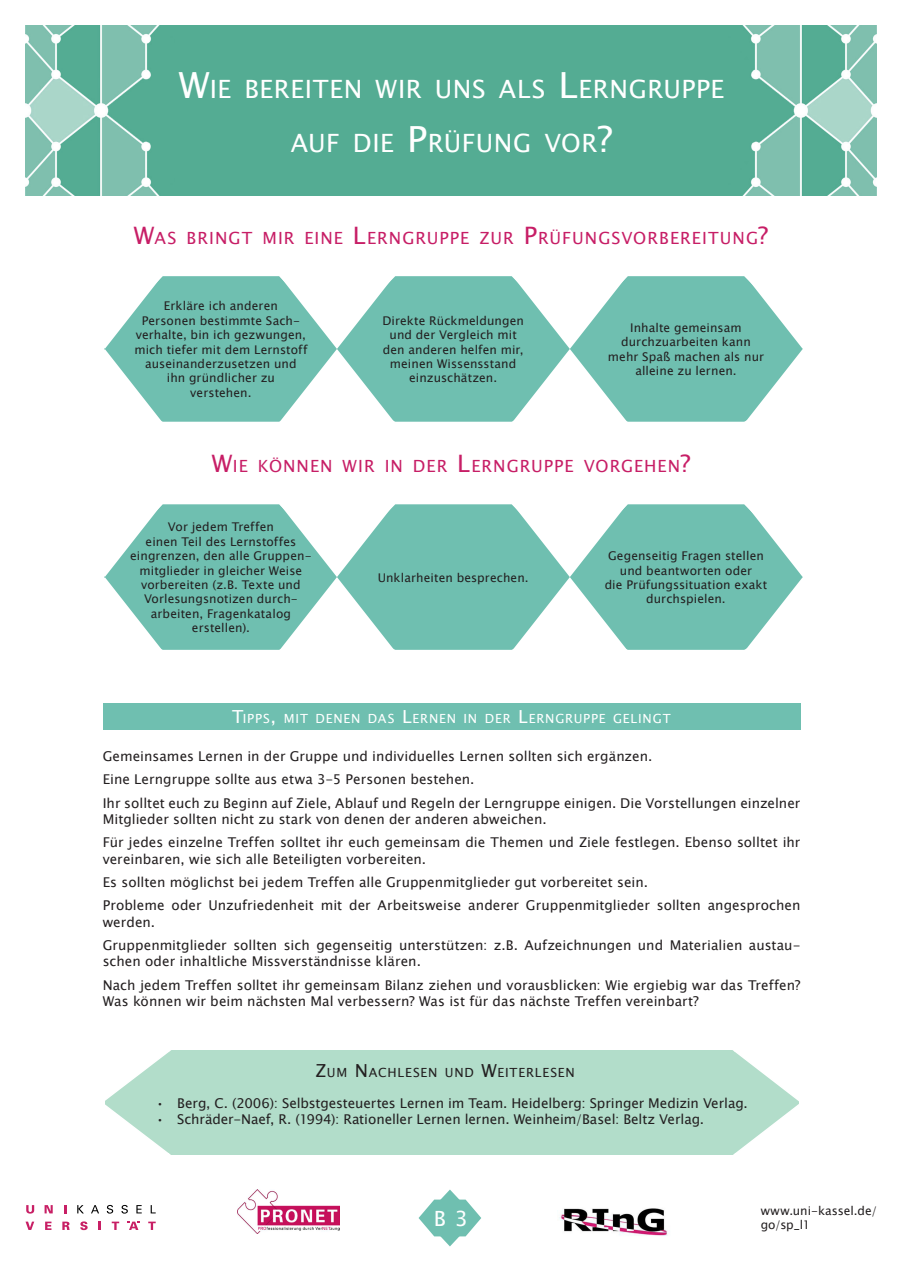
<style>
.page{position:relative;width:902px;height:1272px;background:#fff}
.page>*{position:absolute;margin:0;border:0;box-sizing:border-box;transform-origin:0 0}
.t1{font:25.2px "Lucida Sans Unicode";letter-spacing:.02em;color:#fff}
.t2{font:21px "Lucida Sans Unicode";color:#fff}
.t3{font:16.8px "Lucida Sans Unicode";letter-spacing:.06em;color:#c71e66}
.t4{font:13.5px/16.2px "Lucida Sans Unicode";color:#231f20}
.t5{font:12.6px "Lucida Sans Unicode";letter-spacing:.065em;color:#fff}
.t6{font:12.6px "Lucida Sans Unicode";letter-spacing:.065em;color:#231f20}
.t7{font:12px/14.4px "Lucida Sans Unicode";letter-spacing:.005em;color:#231f20;text-align:center}
.s1{font-size:36px}
.s2{font-size:24px}
.s3{font-size:18px}
</style>
<div class="page">
<img style="left:237px;top:1189px;width:102px;height:44px">
<svg style="left:26px;top:1221px;width:8px;height:8px"></svg>
<svg style="left:45px;top:1221px;width:6px;height:8px"></svg>
<svg style="left:62px;top:1221px;width:8px;height:8px"></svg>
<svg style="left:80px;top:1221px;width:8px;height:9px"></svg>
<svg style="left:99px;top:1221px;width:2px;height:8px"></svg>
<svg style="left:112px;top:1221px;width:7px;height:8px"></svg>
<svg style="left:148px;top:1221px;width:8px;height:8px"></svg>
<svg style="left:26px;top:1205px;width:8px;height:8px"></svg>
<svg style="left:45px;top:1205px;width:8px;height:8px"></svg>
<svg style="left:64px;top:1205px;width:2px;height:8px"></svg>
<svg style="left:77px;top:1205px;width:7px;height:8px"></svg>
<svg style="left:91px;top:1205px;width:8px;height:8px"></svg>
<svg style="left:107px;top:1204px;width:6px;height:9px"></svg>
<svg style="left:121px;top:1204px;width:7px;height:9px"></svg>
<svg style="left:136px;top:1205px;width:6px;height:8px"></svg>
<svg style="left:151px;top:1205px;width:5px;height:8px"></svg>
<svg style="left:128px;top:1221px;width:12px;height:8px"></svg>
<svg style="left:418px;top:1189px;width:63px;height:57px"></svg>
<img style="left:559px;top:1208px;width:109px;height:28px">
<img style="left:26px;top:26px;width:850px;height:169px">
<div style="left:105px;top:1050px;width:693px;height:104px;background:#b2ddca"></div>
<svg style="left:730px;top:1050px;width:69px;height:105px"></svg>
<svg style="left:105px;top:1050px;width:69px;height:105px"></svg>
<svg style="left:104px;top:276px;width:699px;height:145px"></svg>
<svg style="left:104px;top:504px;width:699px;height:146px"></svg>
<div style="left:103px;top:703px;width:697px;height:26px;background:#6fbfb0"></div>
<p class="t1" style="left:179px;top:69px;width:547px"><span class="s1">W</span>IE BEREITEN WIR UNS ALS <span class="s1">L</span>ERNGRUPPE</p>
<p class="t1" style="left:291px;top:123px;width:323px">AUF DIE <span class="s1">P</span>RÜFUNG VOR<span class="s1">?</span></p>
<p class="t3" style="left:134px;top:225px;width:636px"><span class="s2">W</span>AS BRINGT M IR EINE <span class="s2">L</span>ERNGRUPPE ZUR <span class="s2">P</span>RÜFUNGSVORBEREITUNG<span class="s2">?</span></p>
<p class="t7" style="left:164px;top:299px;width:115px">Erkläre ich anderen</p>
<p class="t7" style="left:142px;top:313px;width:160px">Personen bestimmte Sach-</p>
<p class="t7" style="left:134px;top:328px;width:174px">verhalte, bin ich gezwungen, mich tiefer mit dem Lernstoff auseinanderzusetzen und</p>
<p class="t7" style="left:167px;top:371px;width:110px">ihn gründlicher zu</p>
<p class="t7" style="left:190px;top:385px;width:63px">verstehen.</p>
<p class="t7" style="left:382px;top:313px;width:143px">Direkte Rückmeldungen</p>
<p class="t7" style="left:389px;top:328px;width:129px">und der Vergleich mit</p>
<p class="t7" style="left:382px;top:342px;width:142px">den anderen helfen mir,</p>
<p class="t7" style="left:390px;top:356px;width:128px">meinen Wissensstand</p>
<p class="t7" style="left:409px;top:371px;width:90px">einzuschätzen.</p>
<p class="t7" style="left:630px;top:320px;width:113px">Inhalte gemeinsam</p>
<p class="t7" style="left:621px;top:335px;width:131px">durchzuarbeiten kann</p>
<p class="t7" style="left:608px;top:349px;width:158px">mehr Spaß machen als nur</p>
<p class="t7" style="left:635px;top:364px;width:103px">alleine zu lernen.</p>
<p class="t3" style="left:212px;top:453px;width:480px"><span class="s2">W</span>IE KÖNNEN WIR IN DER <span class="s2">L</span>ERNGRUPPE VORGEH EN<span class="s2">?</span></p>
<p class="t7" style="left:168px;top:520px;width:107px">Vor jedem Treffen</p>
<p class="t7" style="left:146px;top:534px;width:152px">einen Teil des Lernstoffes</p>
<p class="t7" style="left:130px;top:548px;width:183px">eingrenzen, den alle Gruppen&shy;mitglieder in gleicher Weise vorbereiten (z.B. Texte und</p>
<p class="t7" style="left:144px;top:592px;width:155px">Vorlesungsnotizen durch-</p>
<p class="t7" style="left:151px;top:606px;width:142px">arbeiten, Fragenkatalog</p>
<p class="t7" style="left:192px;top:620px;width:59px">erstellen).</p>
<p class="t7" style="left:377px;top:570px;width:152px">Unklarheiten besprechen.</p>
<p class="t7" style="left:608px;top:548px;width:157px">Gegenseitig Fragen stellen</p>
<p class="t7" style="left:619px;top:563px;width:134px">und beantworten oder</p>
<p class="t7" style="left:604px;top:577px;width:164px">die Prüfungssituation exakt durchspielen.</p>
<p class="t5" style="left:232px;top:708px;width:440px"><span class="s3">T</span>IPPS<span class="s3">,</span> M IT DENEN DAS <span class="s3">L</span>ERNEN IN DER <span class="s3">L</span>ERNGRUPPE GELINGT</p>
<p class="t4" style="left:103px;top:748px;width:551px">Gemeinsames Lernen in der Gruppe und individuelles Lernen sollten sich ergänzen.</p>
<p class="t4" style="left:103px;top:771px;width:373px">Eine Lerngruppe sollte aus etwa 3-5 Personen bestehen.</p>
<p class="t4" style="left:103px;top:795px;width:699px">Ihr solltet euch zu Beginn auf Ziele, Ablauf und Regeln der Lerngruppe einigen. Die Vorstellungen einzelner<br>Mitglieder sollten nicht zu stark von denen der anderen abweichen.</p>
<p class="t4" style="left:103px;top:834px;width:699px">Für jedes einzelne Treffen solltet ihr euch gemeinsam die Themen und Ziele festlegen. Ebenso solltet ihr vereinbaren, wie sich alle Beteiligten vorbereiten.</p>
<p class="t4" style="left:103px;top:874px;width:546px">Es sollten möglichst bei jedem Treffen alle Gruppenmitglieder gut vorbereitet sein.</p>
<p class="t4" style="left:103px;top:897px;width:699px">Probleme oder Unzufriedenheit mit der Arbeitsweise anderer Gruppenmitglieder sollten angesprochen werden.</p>
<p class="t4" style="left:103px;top:937px;width:699px">Gruppenmitglieder sollten sich gegenseitig unterstützen: z.B. Aufzeichnungen und Materialien austau&shy;schen oder inhaltliche Missverständnisse klären.</p>
<p class="t4" style="left:103px;top:976px;width:699px">Nach jedem Treffen solltet ihr gemeinsam Bilanz ziehen und vorausblicken: Wie ergiebig war das Treffen?<br>Was können wir beim nächsten Mal verbessern? Was ist für das nächste Treffen vereinbart?</p>
<p class="t6" style="left:315px;top:1062px;width:261px"><span class="s3">Z</span>UM <span class="s3">N</span>ACHLESEN UND <span class="s3">W</span>EITERLESEN</p>
<p class="t4" style="left:156px;top:1095px;width:593px">• Berg, C. (2006): Selbstgesteuertes Lernen im Team. Heidelberg: Springer Medizin Verlag.</p>
<p class="t4" style="left:156px;top:1111px;width:549px">• Schräder-Naef, R. (1994): Rationeller Lernen lernen. Weinheim/Basel: Beltz Verlag.</p>
<p class="t7" style="left:760px;top:1203px;width:118px">www.uni-kassel.de/</p>
<p class="t2" style="left:434px;top:1202px;width:36px">B 3</p>
<p class="t7" style="left:760px;top:1217px;width:51px">go/sp_l1</p>
</div>
